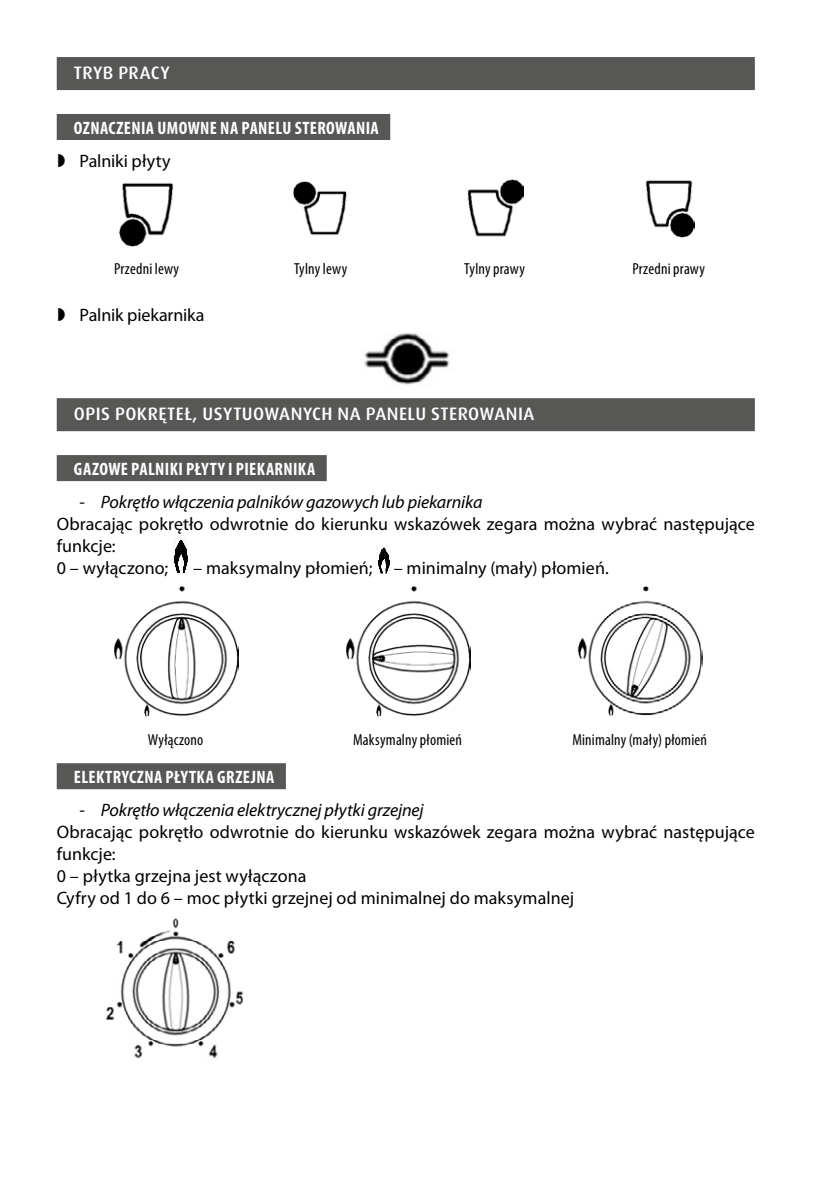
<style>
.page{position:relative;width:840px;height:1191px;background:#fff}
.page>*{position:absolute;margin:0;border:0;box-sizing:border-box;transform-origin:0 0}
.t1{font:18px/22px "Myriad Pro";letter-spacing:.005em;color:#000}
.t2{font:700 condensed 18px "Myriad Pro";letter-spacing:.02em;color:#fff}
.t3{font:500 18px "Dax Pro";letter-spacing:.02em;color:#fff}
.t4{font:condensed 16px "Myriad Pro";letter-spacing:.01em;color:#000}
.s1{font-style:italic}
</style>
<div class="page">
<div style="left:57px;top:57px;width:697px;height:33px;background:#575756"></div>
<div style="left:57px;top:114px;width:333px;height:26px;background:#575756"></div>
<div style="left:57px;top:398px;width:697px;height:33px;background:#575756"></div>
<div style="left:57px;top:455px;width:269px;height:26px;background:#575756"></div>
<div style="left:57px;top:763px;width:229px;height:26px;background:#575756"></div>
<img style="left:119px;top:183px;width:55px;height:63px">
<img style="left:293px;top:181px;width:54px;height:54px">
<img style="left:467px;top:179px;width:55px;height:58px">
<img style="left:645px;top:180px;width:49px;height:57px">
<img style="left:364px;top:333px;width:86px;height:52px">
<img style="left:172px;top:537px;width:16px;height:37px">
<img style="left:376px;top:545px;width:14px;height:29px">
<img style="left:114px;top:586px;width:124px;height:130px">
<img style="left:346px;top:586px;width:124px;height:130px">
<img style="left:577px;top:586px;width:124px;height:130px">
<img style="left:106px;top:918px;width:138px;height:141px">
<p class="t3" style="left:74px;top:61px;width:97px">TRYB PRACY</p>
<p class="t2" style="left:74px;top:116px;width:306px">OZNACZENIA UMOWNE NA PANELU STEROWANIA</p>
<p class="t1" style="left:79px;top:150px;width:93px">Palniki płyty</p>
<p class="t4" style="left:114px;top:259px;width:67px">Przedni lewy</p>
<p class="t4" style="left:294px;top:259px;width:55px">Tylny lewy</p>
<p class="t4" style="left:464px;top:259px;width:62px">Tylny prawy</p>
<p class="t4" style="left:632px;top:259px;width:74px">Przedni prawy</p>
<p class="t1" style="left:79px;top:304px;width:126px">Palnik piekarnika</p>
<p class="t3" style="left:74px;top:402px;width:462px">OPIS POKRĘTEŁ, USYTUOWANYCH NA PANELU STEROWANIA</p>
<p class="t2" style="left:74px;top:457px;width:243px">GAZOWE PALNIKI PŁYTY I PIEKARNIKA</p>
<p class="t1" style="left:57px;top:491px;width:699px;text-indent:23px">- <span class="s1">Pokrętło włączenia palników gazowych lub piekarnika<br></span>Obracając pokrętło odwrotnie do kierunku wskazówek zegara można wybrać następujące funkcje:<br>0 – wyłączono;</p>
<p class="t1" style="left:193px;top:557px;width:417px">– maksymalny płomień; – minimalny (mały) płomień.</p>
<p class="t4" style="left:148px;top:729px;width:57px">Wyłączono</p>
<p class="t4" style="left:353px;top:729px;width:110px">Maksymalny płomień</p>
<p class="t4" style="left:572px;top:729px;width:136px">Minimalny (mały) płomień</p>
<p class="t2" style="left:74px;top:765px;width:202px">ELEKTRYCZNA PŁYTKA GRZEJNA</p>
<p class="t1" style="left:57px;top:799px;width:699px;text-indent:23px">- <span class="s1">Pokrętło włączenia elektrycznej płytki grzejnej<br></span>Obracając pokrętło odwrotnie do kierunku wskazówek zegara można wybrać następujące funkcje:<br>0 – płytka grzejna jest wyłączona<br>Cyfry od 1 do 6 – moc płytki grzejnej od minimalnej do maksymalnej</p>
</div>
